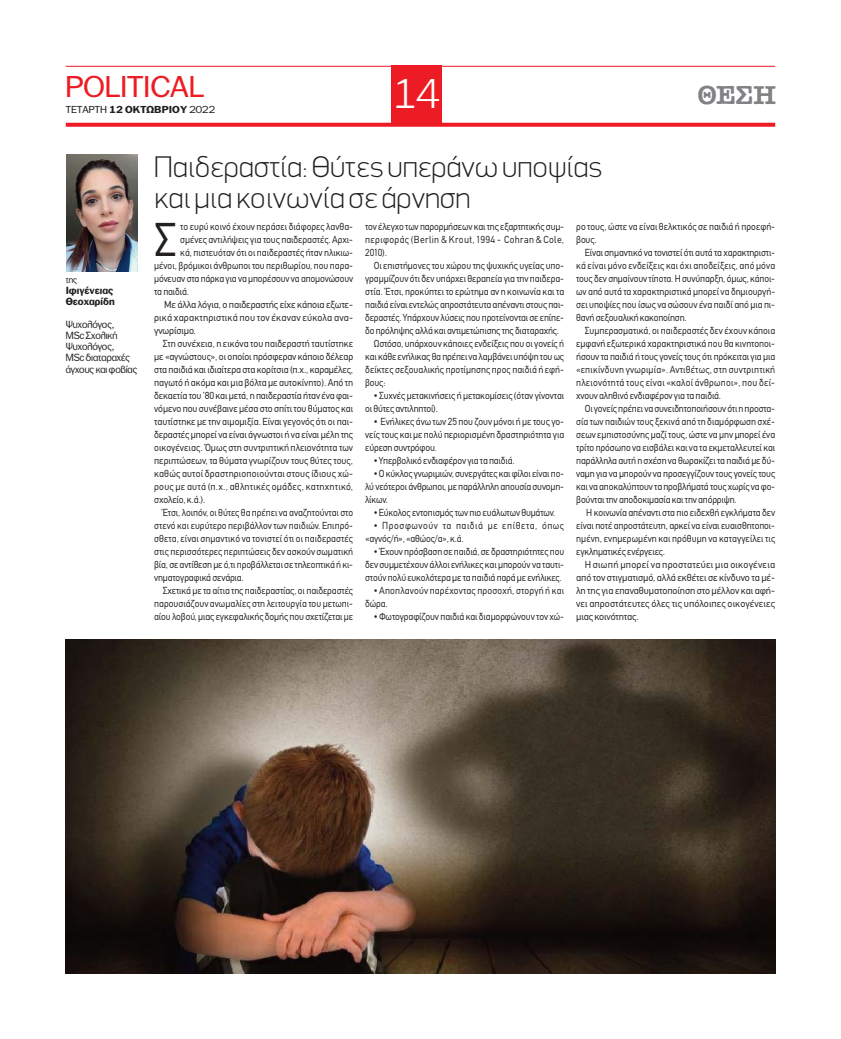
<style>
.page{position:relative;width:841px;height:1039px;background:#fff}
.page>*{position:absolute;margin:0;border:0;box-sizing:border-box;transform-origin:0 0}
.t1{font:46.5px "CF Din";color:#231f20;scale:.95 1}
.t2{font:300 40px "PF Franklin Gothic";color:#fff}
.t3{font:100 30px/31px "PF Din Display";color:#231f20;scale:1.05 1}
.t4{font:29px "PF Franklin Gothic";color:#ed1c24;scale:1.1 1}
.t5{font:26px "American Type ITC Hel Dm Bd";color:#808285;scale:1.06 1}
.t6{font:10px/13px "CF Din";letter-spacing:-.01em;color:#231f20;text-align:justify;scale:.95 1}
.t7{font:10px/13px "CF Din";letter-spacing:-.01em;color:#231f20;text-align:justify}
.t8{font:10px "CF Din";letter-spacing:.015em;color:#231f20}
.t9{font:10px/11.2px "PF Franklin Gothic";color:#231f20}
.t10{font:10px/13px "CF Din";letter-spacing:.06em;color:#231f20;scale:.95 1}
.t11{font:10px "CF Din";letter-spacing:.01em;color:#231f20;scale:.95 1}
.t12{font:10px/13px "CF Din";letter-spacing:.015em;color:#231f20;scale:.95 1}
.t13{font:10px "CF Din";letter-spacing:.025em;color:#231f20}
.t14{font:700 10px/11.2px "PF Franklin Gothic";color:#231f20}
.t15{font:9.7px "PF Franklin Gothic";letter-spacing:.01em;color:#231f20;scale:1.1 1}
.t16{font:9px "PF Franklin Gothic";color:#231f20}
.s1{font-weight:700}
</style>
<div class="page">
<hr style="left:66px;top:66px;width:708px;height:1px;background:#ed1c24">
<svg style="left:66px;top:123px;width:708px;height:4px;fill:#ed1c24"></svg>
<div style="left:391px;top:66px;width:50px;height:60px;background:#ed1c24"></div>
<img style="left:66px;top:155px;width:71px;height:116px">
<img style="left:66px;top:640px;width:708px;height:333px">
<h3 class="t4" style="left:66px;top:77px;width:127px">ΡOLITICAL</h3>
<h2 class="t2" style="left:393px;top:71px;width:48px">14</h2>
<h3 class="t5" style="left:697px;top:80px;width:75px">ΘΕΣΗ</h3>
<p class="t15" style="left:66px;top:106px;width:137px">ΤΕΤΑΡΤΗ <span class="s1">12 ΟΚΤΩΒΡΙΟΥ</span> 2022</p>
<p class="t16" style="left:66px;top:276px;width:13px">της</p>
<p class="t14" style="left:66px;top:285px;width:50px">Ιφιγένειας<br>Θεοχαρίδη</p>
<p class="t9" style="left:66px;top:319px;width:73px">Ψυχολόγος,<br>MSc Σχολική<br>Ψυχολόγος,<br>MSc διαταραχές άγχους και φοβίας</p>
<h3 class="t3" style="left:154px;top:151px;width:428px">Παιδεραστία: Θύτες υπεράνω υποψίας και μια κοινωνία σε άρνηση</h3>
<h1 class="t1" style="left:154px;top:222px;width:25px">Σ</h1>
<p class="t6" style="left:180px;top:221px;width:183px">το ευρύ κοινό έχουν περάσει διάφορες λανθα-</p>
<p class="t6" style="left:180px;top:234px;width:183px">σμένες αντιλήψεις για τους παιδεραστές. Αρχι-</p>
<p class="t6" style="left:180px;top:247px;width:183px">κά, πιστευόταν ότι οι παιδεραστές ήταν ηλικιω-</p>
<p class="t6" style="left:154px;top:260px;width:211px">μένοι, βρόμικοι άνθρωποι του περιθωρίου, που παρα-</p>
<p class="t6" style="left:154px;top:273px;width:211px">μόνευαν στα πάρκα για να μπορέσουν να απομονώσουν</p>
<p class="t6" style="left:154px;top:286px;width:38px">τα παιδιά.</p>
<p class="t7" style="left:164px;top:299px;width:190px">Με άλλα λόγια, ο παιδεραστής είχε κάποια εξωτε-</p>
<p class="t8" style="left:154px;top:313px;width:200px">ρικά χαρακτηριστικά που τον έκαναν εύκολα ανα-</p>
<p class="t7" style="left:154px;top:325px;width:43px">γνωρίσιμο.</p>
<p class="t7" style="left:163px;top:338px;width:192px">Στη συνέχεια, η εικόνα του παιδεραστή ταυτίστηκε</p>
<p class="t7" style="left:154px;top:351px;width:200px">με «αγνώστους», οι οποίοι πρόσφεραν κάποιο δέλεαρ</p>
<p class="t7" style="left:154px;top:364px;width:200px">στα παιδιά και ιδιαίτερα στα κορίτσια (π.χ., καραμέλες,</p>
<p class="t7" style="left:154px;top:377px;width:200px">παγωτό ή ακόμα και μια βόλτα με αυτοκίνητο). Από τη</p>
<p class="t7" style="left:154px;top:390px;width:200px">δεκαετία του ’80 και μετά, η παιδεραστία ήταν ένα φαι-</p>
<p class="t7" style="left:154px;top:403px;width:200px">νόμενο που συνέβαινε μέσα στο σπίτι του θύματος και</p>
<p class="t7" style="left:154px;top:416px;width:200px">ταυτίστηκε με την αιμομιξία. Είναι γεγονός ότι οι παι-</p>
<p class="t7" style="left:154px;top:429px;width:200px">δεραστές μπορεί να είναι άγνωστοι ή να είναι μέλη της</p>
<p class="t7" style="left:154px;top:442px;width:200px">οικογένειας. Όμως στη συντριπτική πλειονότητα των</p>
<p class="t7" style="left:154px;top:455px;width:200px">περιπτώσεων, τα θύματα γνωρίζουν τους θύτες τους,</p>
<p class="t8" style="left:154px;top:469px;width:200px">καθώς αυτοί δραστηριοποιούνται στους ίδιους χώ-</p>
<p class="t13" style="left:154px;top:482px;width:200px">ρους με αυτά (π.χ., αθλητικές ομάδες, κατηχητικό,</p>
<p class="t7" style="left:154px;top:494px;width:53px">σχολείο, κ.ά.).</p>
<p class="t6" style="left:163px;top:507px;width:202px">Έτσι, λοιπόν, οι θύτες θα πρέπει να αναζητούνται στο</p>
<p class="t6" style="left:154px;top:520px;width:211px">στενό και ευρύτερο περιβάλλον των παιδιών. Επιπρό-</p>
<p class="t11" style="left:154px;top:534px;width:211px">σθετα, είναι σημαντικό να τονιστεί ότι οι παιδεραστές</p>
<p class="t6" style="left:154px;top:546px;width:211px">στις περισσότερες περιπτώσεις δεν ασκούν σωματική</p>
<p class="t6" style="left:154px;top:559px;width:211px">βία, σε αντίθεση με ό,τι προβάλλεται σε τηλεοπτικά ή κι-</p>
<p class="t6" style="left:154px;top:572px;width:96px">νηματογραφικά σενάρια.</p>
<p class="t6" style="left:163px;top:585px;width:202px">Σχετικά με τα αίτια της παιδεραστίας, οι παιδεραστές</p>
<p class="t6" style="left:154px;top:598px;width:211px">παρουσιάζουν ανωμαλίες στη λειτουργία του μετωπι-</p>
<p class="t6" style="left:154px;top:611px;width:211px">αίου λοβού, μιας εγκεφαλικής δομής που σχετίζεται με</p>
<p class="t6" style="left:365px;top:221px;width:211px">τον έλεγχο των παρορμήσεων και της εξαρτητικής συμ&shy;περιφοράς (Berlin &amp; Krout, 1994 - Cohran &amp; Cole, 2010).</p>
<p class="t6" style="left:373px;top:260px;width:202px">Οι επιστήμονες του χώρου της ψυχικής υγείας υπο-</p>
<p class="t6" style="left:365px;top:273px;width:211px">γραμμίζουν ότι δεν υπάρχει θεραπεία για την παιδερα-</p>
<p class="t6" style="left:365px;top:286px;width:211px">στία. Έτσι, προκύπτει το ερώτημα αν η κοινωνία και τα</p>
<p class="t6" style="left:365px;top:299px;width:211px">παιδιά είναι εντελώς απροστάτευτα απέναντι στους παι-</p>
<p class="t6" style="left:365px;top:312px;width:211px">δεραστές. Υπάρχουν λύσεις που προτείνονται σε επίπε-</p>
<p class="t6" style="left:365px;top:325px;width:205px">δο πρόληψης αλλά και αντιμετώπισης της διαταραχής.</p>
<p class="t6" style="left:373px;top:338px;width:202px">Ωστόσο, υπάρχουν κάποιες ενδείξεις που οι γονείς ή</p>
<p class="t6" style="left:365px;top:351px;width:211px">και κάθε ενήλικας θα πρέπει να λαμβάνει υπόψη του ως</p>
<p class="t6" style="left:365px;top:364px;width:211px">δείκτες σεξουαλικής προτίμησης προς παιδιά ή εφή-</p>
<p class="t6" style="left:365px;top:377px;width:23px">βους:</p>
<p class="t6" style="left:365px;top:390px;width:211px;text-indent:9px">• Συχνές μετακινήσεις ή μετακομίσεις (όταν γίνονται οι θύτες αντιληπτοί).</p>
<p class="t6" style="left:365px;top:416px;width:211px;text-indent:9px">• Ενήλικες άνω των 25 που ζουν μόνοι ή με τους γο&shy;νείς τους και με πολύ περιορισμένη δραστηριότητα για εύρεση συντρόφου.</p>
<p class="t6" style="left:373px;top:455px;width:150px">• Υπερβολικό ενδιαφέρον για τα παιδιά.</p>
<p class="t6" style="left:365px;top:468px;width:211px;text-indent:9px">• Ο κύκλος γνωριμιών, συνεργάτες και φίλοι είναι πο&shy;λύ νεότεροι άνθρωποι, με παράλληλη απουσία συνομη&shy;λίκων.</p>
<p class="t6" style="left:373px;top:507px;width:192px">• Εύκολος εντοπισμός των πιο ευάλωτων θυμάτων.</p>
<p class="t10" style="left:365px;top:520px;width:211px;text-indent:9px">• Προσφωνούν τα παιδιά με επίθετα, όπως «αγνός/ή», «αθώος/α», κ.ά.</p>
<p class="t6" style="left:365px;top:546px;width:211px;text-indent:9px">• Έχουν πρόσβαση σε παιδιά, σε δραστηριότητες που δεν συμμετέχουν άλλοι ενήλικες και μπορούν να ταυτι&shy;στούν πολύ ευκολότερα με τα παιδιά παρά με ενήλικες.</p>
<p class="t12" style="left:365px;top:585px;width:211px;text-indent:9px">• Αποπλανούν παρέχοντας προσοχή, στοργή ή και δώρα.</p>
<p class="t6" style="left:373px;top:611px;width:202px">• Φωτογραφίζουν παιδιά και διαμορφώνουν τον χώ-</p>
<p class="t6" style="left:576px;top:221px;width:211px">ρο τους, ώστε να είναι θελκτικός σε παιδιά ή προεφή&shy;βους.</p>
<p class="t6" style="left:576px;top:247px;width:211px;text-indent:9px">Είναι σημαντικό να τονιστεί ότι αυτά τα χαρακτηριστι&shy;κά είναι μόνο ενδείξεις και όχι αποδείξεις, από μόνα τους δεν σημαίνουν τίποτα. Η συνύπαρξη, όμως, κάποι&shy;ων από αυτά τα χαρακτηριστικά μπορεί να δημιουργή&shy;σει υποψίες που ίσως να σώσουν ένα παιδί από μια πι&shy;θανή σεξουαλική κακοποίηση.</p>
<p class="t6" style="left:576px;top:325px;width:211px;text-indent:9px">Συμπερασματικά, οι παιδεραστές δεν έχουν κάποια εμφανή εξωτερικά χαρακτηριστικά που θα κινητοποι&shy;ήσουν τα παιδιά ή τους γονείς τους ότι πρόκειται για μια «επικίνδυνη γνωριμία». Αντιθέτως, στη συντριπτική πλειονότητά τους είναι «καλοί άνθρωποι», που δεί&shy;χνουν αληθινό ενδιαφέρον για τα παιδιά.</p>
<p class="t6" style="left:576px;top:403px;width:211px;text-indent:9px">Οι γονείς πρέπει να συνειδητοποιήσουν ότι η προστα&shy;σία των παιδιών τους ξεκινά από τη διαμόρφωση σχέ&shy;σεων εμπιστοσύνης μαζί τους, ώστε να μην μπορεί ένα τρίτο πρόσωπο να εισβάλει και να τα εκμεταλλευτεί και παράλληλα αυτή η σχέση να θωρακίζει τα παιδιά με δύ&shy;ναμη για να μπορούν να προσεγγίζουν τους γονείς τους και να αποκαλύπτουν τα προβλήματά τους χωρίς να φο&shy;βούνται την αποδοκιμασία και την απόρριψη.</p>
<p class="t6" style="left:576px;top:507px;width:211px;text-indent:10px">Η κοινωνία απέναντι στα πιο ειδεχθή εγκλήματα δεν είναι ποτέ απροστάτευτη, αρκεί να είναι ευαισθητοποι&shy;ημένη, ενημερωμένη και πρόθυμη να καταγγείλει τις εγκληματικές ενέργειες.</p>
<p class="t7" style="left:576px;top:559px;width:200px;text-indent:9px">Η σιωπή μπορεί να προστατεύει μια οικογένεια από τον στιγματισμό, αλλά εκθέτει σε κίνδυνο τα μέ&shy;λη της για επαναθυματοποίηση στο μέλλον και αφή&shy;νει απροστάτευτες όλες τις υπόλοιπες οικογένειες μιας κοινότητας.</p>
</div>
